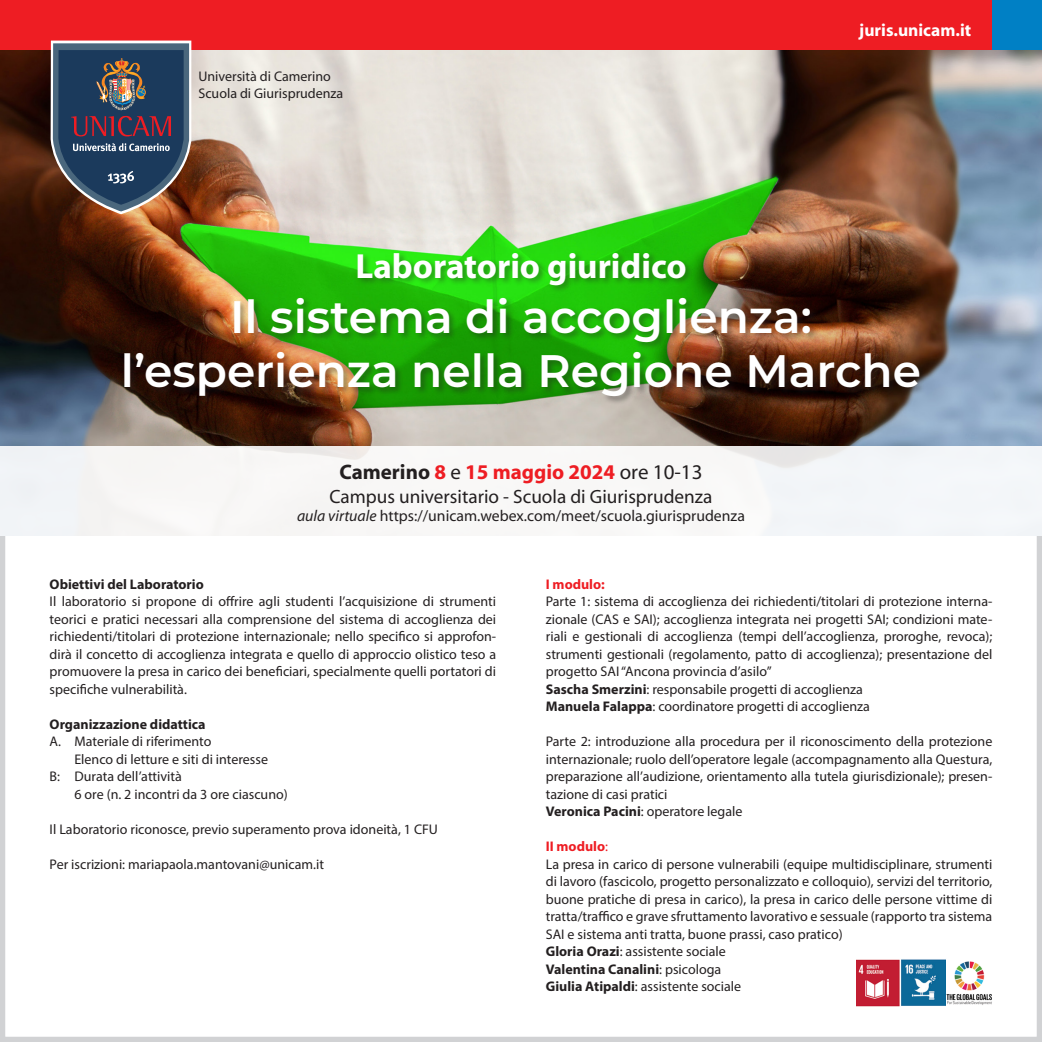
<style>
.page{position:relative;width:1042px;height:1042px;background:#fff}
.page>*{position:absolute;margin:0;border:0;box-sizing:border-box;transform-origin:0 0}
.t1{font:600 45.5px "Montserrat";color:#fff}
.t2{font:700 35px "Myriad";color:#fff}
.t3{font:700 21px "Myriad";color:#ee1d23}
.t4{font:19.25px "Myriad";color:#231f20}
.t5{font:700 17.5px "Myriad";color:#fff}
.t6{font:15.75px "Myriad";color:#231f20}
.List_Paragraph{font:14px/17.5px "Myriad Pro";color:#231f20;text-align:justify}
.t7{font:700 14px "Myriad Pro";color:#231f20}
.t8{font:14px "Myriad";color:#231f20}
.t9{font:700 14px "Myriad Pro";color:#ee1d23}
.s1{color:#231f20}
.s2{font-weight:400;color:#231f20}
.s3{font-style:italic}
.s4{font-weight:700}
.s5{font-weight:400}
</style>
<div class="page">
<img style="left:0;top:50px;width:1042px;height:396px">
<div style="left:0;top:446px;width:1042px;height:90px;background:#f7f7f7"></div>
<div style="left:0;top:0;width:1042px;height:50px;background:#ee1d23"></div>
<svg style="left:51px;top:41px;width:140px;height:173px;background:#485061"></svg>
<div style="left:992px;top:0;width:50px;height:50px;background:#0080c5"></div>
<img style="left:856px;top:959px;width:136px;height:48px">
<div style="left:123px;top:251px;width:805px;height:154px;background:#231f20;opacity:.4"></div>
<p class="t8" style="left:198px;top:70px;width:134px">Università di Camerino</p>
<p class="t8" style="left:198px;top:86px;width:146px">Scuola di Giurisprudenza</p>
<p class="t5" style="left:859px;top:21px;width:113px">juris.unicam.it</p>
<p class="t2" style="left:355px;top:248px;width:333px">Laboratorio giuridico</p>
<p class="t1" style="left:230px;top:284px;width:583px">Il sistema di accoglienza:</p>
<p class="t1" style="left:121px;top:339px;width:801px">l’esperienza nella Regione Marche</p>
<p class="t3" style="left:339px;top:461px;width:364px"><span class="s1">Camerino</span> 8 <span class="s2">e</span> 15 maggio 2024 <span class="s2">ore 10-13</span></p>
<p class="t4" style="left:329px;top:486px;width:384px">Campus universitario - Scuola di Giurisprudenza</p>
<p class="t6" style="left:297px;top:508px;width:449px"><span class="s3">aula virtuale</span> https://unicam.webex.com/meet/scuola.giurisprudenza</p>
<p class="t7" style="left:50px;top:575px;width:156px">Obiettivi del Laboratorio</p>
<p class="List_Paragraph" style="left:50px;top:592px;width:448px">Il laboratorio si propone di offrire agli studenti l’acquisizione di strumenti teorici e pratici necessari alla comprensione del sistema di accoglienza dei richiedenti/titolari di protezione internazionale; nello specifico si approfon&shy;dirà il concetto di accoglienza integrata e quello di approccio olistico teso a promuovere la presa in carico dei beneficiari, specialmente quelli portatori di specifiche vulnerabilità.</p>
<p class="t7" style="left:50px;top:715px;width:158px">Organizzazione didattica</p>
<p class="List_Paragraph" style="left:50px;top:732px;width:163px">A. Materiale di riferimento</p>
<p class="List_Paragraph" style="left:74px;top:750px;width:195px">Elenco di letture e siti di interesse</p>
<p class="List_Paragraph" style="left:50px;top:767px;width:134px">B: Durata dell’attività</p>
<p class="List_Paragraph" style="left:74px;top:785px;width:215px">6 ore (n. 2 incontri da 3 ore ciascuno)</p>
<p class="List_Paragraph" style="left:50px;top:820px;width:390px">Il Laboratorio riconosce, previo superamento prova idoneità, 1 CFU</p>
<p class="List_Paragraph" style="left:50px;top:855px;width:276px">Per iscrizioni: mariapaola.mantovani@unicam.it</p>
<p class="t9" style="left:546px;top:575px;width:61px">I modulo:</p>
<p class="List_Paragraph" style="left:546px;top:592px;width:448px">Parte 1: sistema di accoglienza dei richiedenti/titolari di protezione interna&shy;zionale (CAS e SAI); accoglienza integrata nei progetti SAI; condizioni mate&shy;riali e gestionali di accoglienza (tempi dell’accoglienza, proroghe, revoca); strumenti gestionali (regolamento, patto di accoglienza); presentazione del progetto SAI “Ancona provincia d’asilo”</p>
<p class="List_Paragraph" style="left:546px;top:680px;width:319px"><span class="s4">Sascha Smerzini</span>: responsabile progetti di accoglienza</p>
<p class="List_Paragraph" style="left:546px;top:697px;width:326px"><span class="s4">Manuela Falappa</span>: coordinatore progetti di accoglienza</p>
<p class="List_Paragraph" style="left:546px;top:732px;width:448px">Parte 2: introduzione alla procedura per il riconoscimento della protezione internazionale; ruolo dell’operatore legale (accompagnamento alla Questura, preparazione all’audizione, orientamento alla tutela giurisdizionale); presen&shy;tazione di casi pratici</p>
<p class="List_Paragraph" style="left:546px;top:802px;width:198px"><span class="s4">Veronica Pacini</span>: operatore legale</p>
<p class="t9" style="left:546px;top:837px;width:64px">II modulo<span class="s5">:</span></p>
<p class="List_Paragraph" style="left:546px;top:855px;width:448px">La presa in carico di persone vulnerabili (equipe multidisciplinare, strumenti di lavoro (fascicolo, progetto personalizzato e colloquio), servizi del territorio, buone pratiche di presa in carico), la presa in carico delle persone vittime di tratta/traffico e grave sfruttamento lavorativo e sessuale (rapporto tra sistema SAI e sistema anti tratta, buone prassi, caso pratico)</p>
<p class="List_Paragraph" style="left:546px;top:942px;width:182px"><span class="s4">Gloria Orazi</span>: assistente sociale</p>
<p class="t7" style="left:546px;top:960px;width:177px">Valentina Canalini<span class="s5">: psicologa</span></p>
<p class="List_Paragraph" style="left:546px;top:977px;width:197px"><span class="s4">Giulia Atipaldi</span>: assistente sociale</p>
</div>
